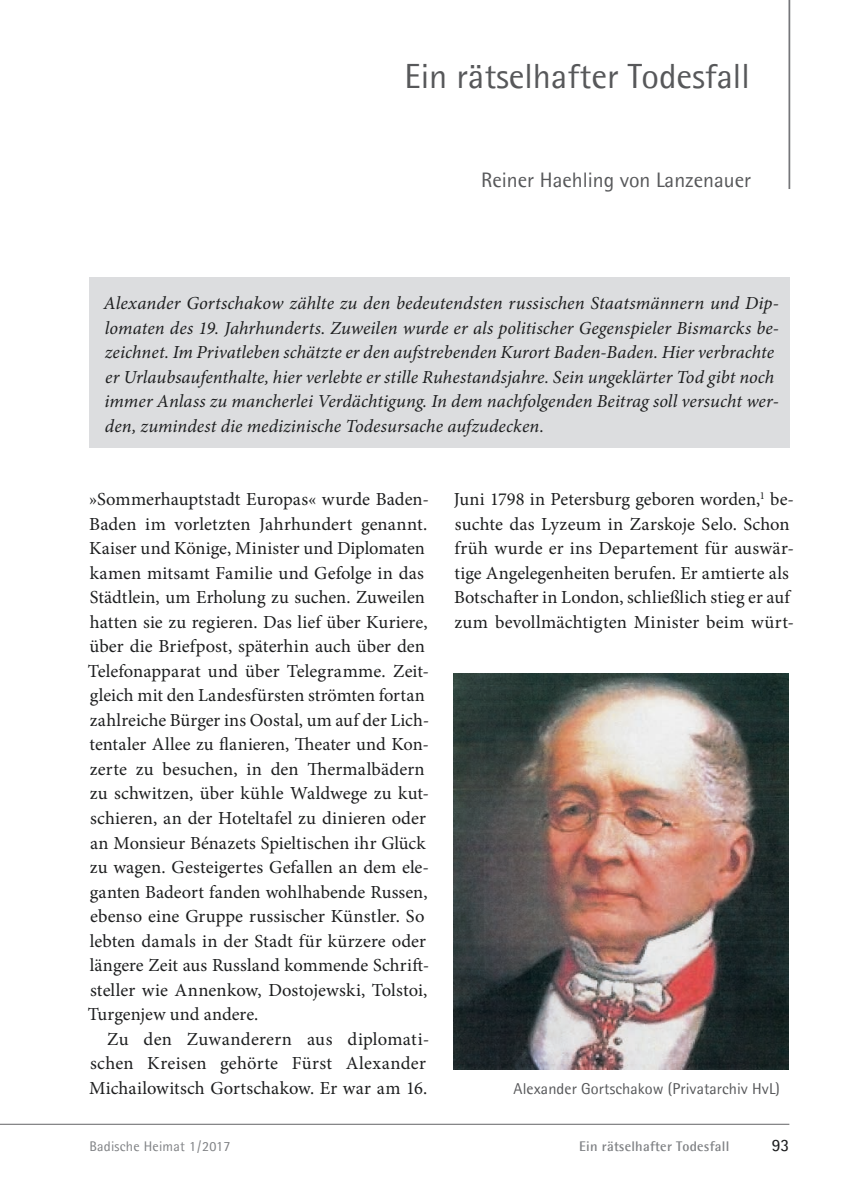
<style>
.page{position:relative;width:844px;height:1191px;background:#fff}
.page>*{position:absolute;margin:0;border:0;box-sizing:border-box;transform-origin:0 0}
.t1{font:35px "Agfa Rotis Semisans";color:#57585a}
.t2{font:21px "Agfa Rotis Semisans";color:#57585a}
.t3{font:18.38px/24.5px "Minion Pro";letter-spacing:.005em;color:#1d1e1f}
.t4{font:italic 18.38px/24.5px "Minion Pro";letter-spacing:.005em;color:#1d1e1f}
.t5{font:17.5px "Agfa Rotis Semisans";color:#1d1e1f}
.t6{font:15.75px "Agfa Rotis Semisans";letter-spacing:.005em;color:#57585a}
.t7{font:700 14px "Agfa Rotis Semisans";letter-spacing:.015em;color:#808285}
.t8{font:14px "Agfa Rotis Semisans";letter-spacing:.015em;color:#808285}
</style>
<div class="page">
<hr style="left:0;top:1124px;width:789px;height:1px;background:#636366">
<hr style="left:788px;top:0;width:2px;height:189px;background:#757679">
<div style="left:90px;top:277px;width:699px;height:171px;background:#dcdddf"></div>
<img style="left:453px;top:673px;width:335px;height:396px">
<p class="t1" style="left:404px;top:56px;width:346px">Ein rätselhafter Todesfall</p>
<p class="t2" style="left:481px;top:167px;width:271px">Reiner Haehling von Lanzenauer</p>
<p class="t4" style="left:103px;top:293px;width:677px">Alexander Gortschakow zählte zu den bedeutendsten russischen Staatsmännern und Dip&shy;lomaten des 19. Jahrhunderts. Zuweilen wurde er als politischer Gegenspieler Bismarcks be&shy;zeichnet. Im Privatleben schätzte er den aufstrebenden Kurort Baden-Baden. Hier verbrachte er Urlaubsaufenthalte, hier verlebte er stille Ruhestandsjahre. Sein ungeklärter Tod gibt noch immer Anlass zu mancherlei Verdächtigung. In dem nachfolgenden Beitrag soll versucht wer&shy;den, zumindest die medizinische Todesursache aufzudecken.</p>
<p class="t3" style="left:89px;top:489px;width:341px">»Sommerhauptstadt Europas« wurde Baden-</p>
<p class="t3" style="left:89px;top:513px;width:340px">Baden im vorletzten Jahrhundert genannt.</p>
<p class="t3" style="left:89px;top:538px;width:337px">Kaiser und Könige, Minister und Diplomaten</p>
<p class="t3" style="left:90px;top:562px;width:336px">kamen mitsamt Familie und Gefolge in das</p>
<p class="t3" style="left:90px;top:587px;width:336px">Städtlein, um Erholung zu suchen. Zuweilen</p>
<p class="t3" style="left:90px;top:611px;width:339px">hatten sie zu regieren. Das lief über Kuriere,</p>
<p class="t3" style="left:89px;top:636px;width:337px">über die Briefpost, späterhin auch über den</p>
<p class="t3" style="left:88px;top:660px;width:343px">Telefonapparat und über Telegramme. Zeit-</p>
<p class="t3" style="left:90px;top:685px;width:336px">gleich mit den Landesfürsten strömten fortan</p>
<p class="t3" style="left:90px;top:709px;width:341px">zahlreiche Bürger ins Oostal, um auf der Lich-</p>
<p class="t3" style="left:89px;top:734px;width:341px">tentaler Allee zu flanieren, Theater und Kon-</p>
<p class="t3" style="left:90px;top:758px;width:336px">zerte zu besuchen, in den Thermalbädern</p>
<p class="t3" style="left:90px;top:783px;width:341px">zu schwitzen, über kühle Waldwege zu kut-</p>
<p class="t3" style="left:90px;top:807px;width:337px">schieren, an der Hoteltafel zu dinieren oder</p>
<p class="t3" style="left:90px;top:832px;width:337px">an Monsieur Bénazets Spieltischen ihr Glück</p>
<p class="t3" style="left:90px;top:856px;width:341px">zu wagen. Gesteigertes Gefallen an dem ele-</p>
<p class="t3" style="left:90px;top:881px;width:339px">ganten Badeort fanden wohlhabende Russen,</p>
<p class="t3" style="left:90px;top:905px;width:336px">ebenso eine Gruppe russischer Künstler. So</p>
<p class="t3" style="left:90px;top:930px;width:338px">lebten damals in der Stadt für kürzere oder</p>
<p class="t3" style="left:90px;top:954px;width:341px">längere Zeit aus Russland kommende Schrift-</p>
<p class="t3" style="left:90px;top:979px;width:339px">steller wie Annenkow, Dostojewski, Tolstoi,</p>
<p class="t3" style="left:88px;top:1003px;width:172px">Turgenjew und andere.</p>
<p class="t3" style="left:107px;top:1028px;width:323px">Zu den Zuwanderern aus diplomati-</p>
<p class="t3" style="left:90px;top:1052px;width:337px">schen Kreisen gehörte Fürst Alexander</p>
<p class="t3" style="left:89px;top:1077px;width:339px">Michailowitsch Gortschakow. Er war am 16.</p>
<p class="t3" style="left:453px;top:489px;width:342px">Juni 1798 in Petersburg geboren worden,<sup>1</sup> be&shy;suchte das Lyzeum in Zarskoje Selo. Schon früh wurde er ins Departement für auswär&shy;tige Angelegenheiten berufen. Er amtierte als Botschafter in London, schließlich stieg er auf zum bevollmächtigten Minister beim würt-</p>
<p class="t6" style="left:513px;top:1079px;width:268px">Alexander Gortschakow (Privatarchiv HvL)</p>
<p class="t8" style="left:89px;top:1137px;width:142px">Badische Heimat 1 / 2017</p>
<p class="t7" style="left:579px;top:1137px;width:152px">Ein rätselhafter Todesfall</p>
<p class="t5" style="left:771px;top:1134px;width:19px">93</p>
</div>
